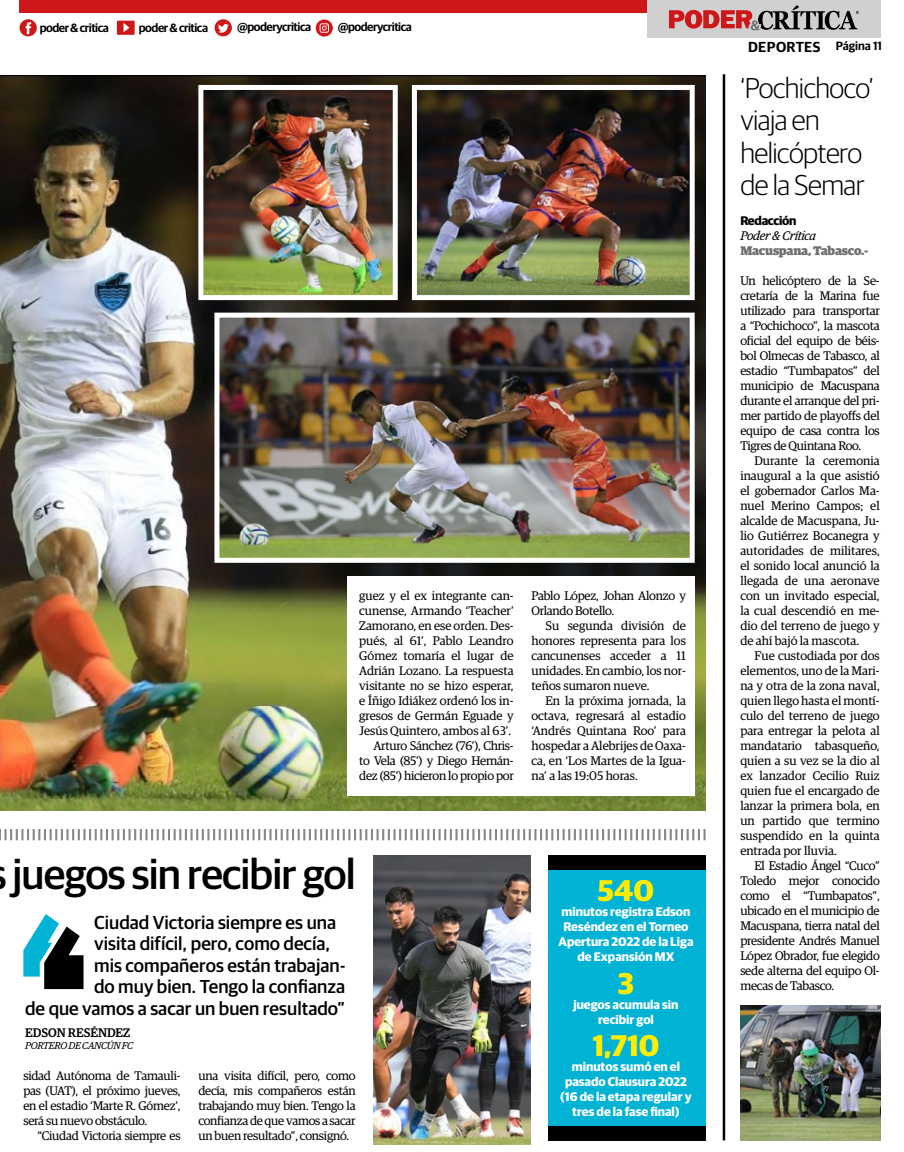
<style>
.page{position:relative;width:904px;height:1152px;background:#fff}
.page>*{position:absolute;margin:0;border:0;box-sizing:border-box;transform-origin:0 0}
.t1{font:500 42.38px "Guardian Sans";letter-spacing:-.02em;color:#000}
.t2{font:700 30px "Guardian Sans";color:#ffed00}
.t3{font:300 28.75px/32.5px "Guardian Sans";letter-spacing:-.02em;color:#000}
.t4{font:500 18.75px "Guardian Sans";color:#000}
.t5{font:600 14.5px "Guardian Sans";letter-spacing:.02em;color:#000}
.t6{font:12.5px/15px "Guardian Egyp";letter-spacing:-.005em;color:#000;text-align:justify}
.t7{font:700 12.5px/15px "Guardian Sans";color:#fff;text-align:center}
.t8{font:900 12.5px "Guardian Egyp";letter-spacing:-.02em;color:#706f6f}
.t9{font:italic 12.5px "Guardian Egyp";letter-spacing:-.02em;color:#000}
.t10{font:500 12.5px "Guardian Egyp";color:#000}
.t11{font:700 12.5px "Guardian Sans";letter-spacing:-.02em;color:#000}
.t12{font:600 12px "Guardian Sans";letter-spacing:-.04em;color:#000}
.t13{font:600 12px "Guardian Sans";color:#000}
.t14{font:italic 10px "Guardian Egyp";letter-spacing:-.02em;color:#000}
</style>
<div class="page">
<img style="left:0;top:75px;width:705px;height:735px">
<div style="left:647px;top:0;width:234px;height:38px;background:#d0d0d0"></div>
<div style="left:19px;top:0;width:628px;height:13px;background:#cd1719"></div>
<svg style="left:669px;top:6px;width:190px;height:24px"></svg>
<svg style="left:0;top:829px;width:706px;height:12px"></svg>
<img style="left:220px;top:318px;width:468px;height:239px">
<div style="left:214px;top:312px;width:480px;height:251px;border:5px solid #fff"></div>
<img style="left:418px;top:91px;width:270px;height:203px">
<div style="left:412px;top:85px;width:282px;height:215px;border:5px solid #fff"></div>
<img style="left:204px;top:91px;width:188px;height:203px">
<div style="left:198px;top:85px;width:200px;height:215px;border:5px solid #fff"></div>
<img style="left:740px;top:1005px;width:140px;height:135px">
<img style="left:373px;top:855px;width:157px;height:289px">
<hr style="left:722px;top:74px;width:3px;height:1066px;background:#000">
<svg style="left:23px;top:914px;width:60px;height:75px"></svg>
<div style="left:548px;top:855px;width:157px;height:15px;background:#000"></div>
<div style="left:548px;top:1125px;width:157px;height:15px;background:#000"></div>
<div style="left:548px;top:870px;width:157px;height:255px;background:#00b2d4"></div>
<div style="left:347px;top:576px;width:347px;height:219px;background:#fff"></div>
<svg style="left:117px;top:21px;width:18px;height:14px"></svg>
<svg style="left:316px;top:19px;width:17px;height:18px"></svg>
<svg style="left:214px;top:19px;width:18px;height:17px"></svg>
<svg style="left:19px;top:19px;width:18px;height:17px"></svg>
<p class="t12" style="left:40px;top:19px;width:71px">poder &amp; critica</p>
<p class="t12" style="left:139px;top:19px;width:71px">poder &amp; critica</p>
<p class="t12" style="left:237px;top:18px;width:76px">@poderycritica</p>
<p class="t12" style="left:338px;top:18px;width:76px">@poderycritica</p>
<p class="t6" style="left:359px;top:587px;width:156px;text-align:right">guez y el ex integrante can&shy;cunense, Armando ‘Teacher’<br>Zamorano, en ese orden. Des&shy;pués, al 61’, Pablo Leandro<br>Gómez tomaría el lugar de<br>Adrián Lozano. La respuesta visitante no se hizo esperar, e Íñigo Idiákez ordenó los in&shy;gresos de Germán Eguade y<br>Jesús Quintero, ambos al 63’.<br>Arturo Sánchez (76’), Chris-<br>to Vela (85’) y Diego Hernán&shy;dez (85’) hicieron lo propio por</p>
<p class="t6" style="left:531px;top:587px;width:156px">Pablo López, Johan Alonzo y<br>Orlando Botello.</p>
<p class="t6" style="left:531px;top:617px;width:156px;text-indent:14px">Su segunda división de honores representa para los cancunenses acceder a 11 unidades. En cambio, los nor&shy;teños sumaron nueve.</p>
<p class="t6" style="left:531px;top:692px;width:156px;text-indent:14px">En la próxima jornada, la octava, regresará al estadio ‘Andrés Quintana Roo’ para hospedar a Alebrijes de Oaxa&shy;ca, en ‘Los Martes de la Igua&shy;na’ a las 19:05 horas.</p>
<h1 class="t1" style="left:12px;top:843px;width:344px">juegos sin recibir gol</h1>
<h3 class="t4" style="left:94px;top:908px;width:244px">Ciudad Victoria siempre es una</h3>
<h3 class="t4" style="left:94px;top:930px;width:238px">visita difícil, pero, como decía,</h3>
<h3 class="t4" style="left:94px;top:951px;width:253px">mis compañeros están trabajan-</h3>
<h3 class="t4" style="left:94px;top:973px;width:252px">do muy bien. Tengo la confianza</h3>
<h3 class="t4" style="left:25px;top:994px;width:321px">de que vamos a sacar un buen resultado”</h3>
<p class="t10" style="left:25px;top:1023px;width:106px">EDSON RESÉNDEZ</p>
<p class="t14" style="left:25px;top:1038px;width:109px">PORTERO DE CANCÚN FC</p>
<p class="t6" style="left:23px;top:1067px;width:159px">sidad Autónoma de Tamauli&shy;pas (UAT), el próximo jueves, en el estadio ‘Marte R. Gómez’, será su nuevo obstáculo.</p>
<p class="t6" style="left:38px;top:1127px;width:145px">“Ciudad Victoria siempre es</p>
<p class="t6" style="left:198px;top:1067px;width:159px">una visita difícil, pero, como decía, mis compañeros están trabajando muy bien. Tengo la confianza de que vamos a sacar un buen resultado”, consignó.</p>
<h2 class="t2" style="left:598px;top:868px;width:57px">540</h2>
<p class="t7" style="left:558px;top:903px;width:137px">minutos registra Edson<br>Reséndez en el Torneo<br>Apertura 2022 de la Liga de Expansión MX</p>
<h2 class="t2" style="left:618px;top:960px;width:18px">3</h2>
<p class="t7" style="left:573px;top:995px;width:107px">juegos acumula sin recibir gol</p>
<h2 class="t2" style="left:592px;top:1023px;width:69px">1,710</h2>
<p class="t7" style="left:560px;top:1058px;width:133px">minutos sumó en el pasado Clausura 2022 (16 de la etapa regular y tres de la fase final)</p>
<p class="t5" style="left:748px;top:36px;width:74px">DEPORTES</p>
<p class="t13" style="left:835px;top:37px;width:48px">Página 11</p>
<h3 class="t3" style="left:740px;top:70px;width:135px">‘Pochichoco’ viaja en helicóptero de la Semar</h3>
<p class="t11" style="left:740px;top:211px;width:58px">Redacción</p>
<p class="t9" style="left:740px;top:227px;width:77px">Poder &amp; Crítica</p>
<p class="t8" style="left:740px;top:241px;width:129px">Macuspana, Tabasco.-</p>
<p class="t6" style="left:740px;top:272px;width:141px">Un helicóptero de la Se&shy;cretaría de la Marina fue utilizado para transportar a “Pochichoco”, la mascota oficial del equipo de béis&shy;bol Olmecas de Tabasco, al estadio “Tumbapatos” del municipio de Macuspana durante el arranque del pri&shy;mer partido de playoffs del equipo de casa contra los Tigres de Quintana Roo.</p>
<p class="t6" style="left:740px;top:452px;width:141px;text-indent:14px">Durante la ceremonia inaugural a la que asistió el gobernador Carlos Ma&shy;nuel Merino Campos; el alcalde de Macuspana, Ju&shy;lio Gutiérrez Bocanegra y autoridades de militares, el sonido local anunció la llegada de una aeronave con un invitado especial, la cual descendió en me&shy;dio del terreno de juego y de ahí bajó la mascota.</p>
<p class="t6" style="left:740px;top:647px;width:141px;text-indent:14px">Fue custodiada por dos elementos, uno de la Mari&shy;na y otra de la zona naval, quien llego hasta el montí&shy;culo del terreno de juego para entregar la pelota al mandatario tabasqueño, quien a su vez se la dio al ex lanzador Cecilio Ruiz quien fue el encargado de lanzar la primera bola, en un partido que termino suspendido en la quinta entrada por lluvia.</p>
<p class="t6" style="left:740px;top:857px;width:141px;text-indent:14px">El Estadio Ángel “Cuco” Toledo mejor conocido como el “Tumbapatos”, ubicado en el municipio de Macuspana, tierra natal del presidente Andrés Manuel López Obrador, fue elegido sede alterna del equipo Ol&shy;mecas de Tabasco.</p>
</div>
